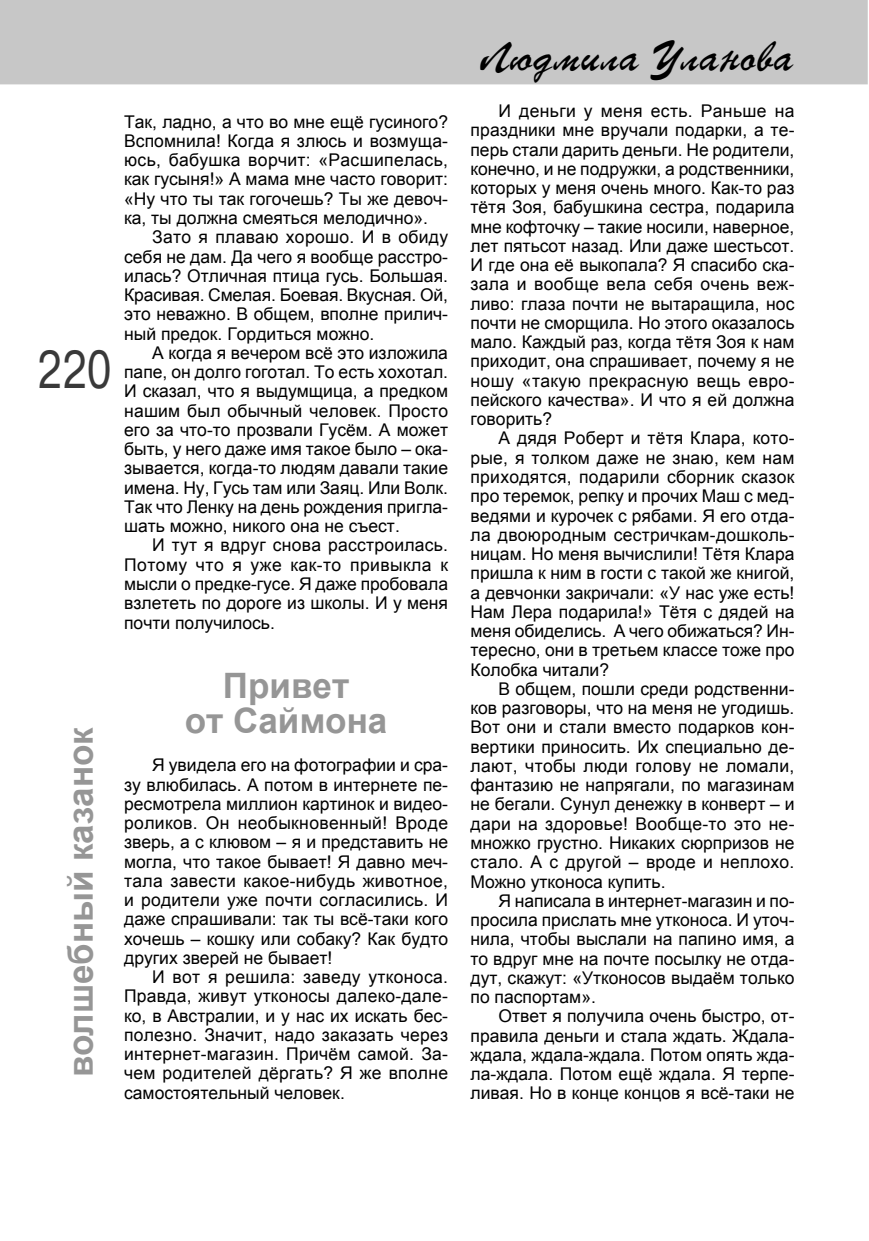
<style>
.page{position:relative;width:869px;height:1241px;background:#fff}
.page>*{position:absolute;margin:0;border:0;box-sizing:border-box;transform-origin:0 0}
.t1{font:49px "TT Arial";color:#393939;scale:.8 1}
.t2{font:42px "TT Parsec";color:#000}
.t3{font:700 35px/35px "Arial";color:#969696;text-align:center}
.t4{font:17.5px/19.2px "Arial";color:#000;text-align:justify}
</style>
<div class="page">
<div style="left:0;top:0;width:867px;height:84px;background:#c7c7c7"></div>
<h1 class="t1" style="left:37px;top:342px;width:95px">220</h1>
<p class="t4" style="left:124px;top:112px;width:325px">Так, ладно, а что во мне ещё гусиного?<br>Вспомнила! Когда я злюсь и возмуща&shy;юсь, бабушка ворчит: «Расшипелась, как гусыня!» А мама мне часто говорит: «Ну что ты так гогочешь? Ты же девоч&shy;ка, ты должна смеяться мелодично».</p>
<p class="t4" style="left:124px;top:227px;width:325px;text-indent:28px">Зато я плаваю хорошо. И в обиду себя не дам. Да чего я вообще расстро&shy;илась? Отличная птица гусь. Большая.<br>Красивая. Смелая. Боевая. Вкусная. Ой, это неважно. В общем, вполне прилич&shy;ный предок. Гордиться можно.</p>
<p class="t4" style="left:124px;top:343px;width:325px;text-indent:28px">А когда я вечером всё это изложила папе, он долго гоготал. То есть хохотал.<br>И сказал, что я выдумщица, а предком нашим был обычный человек. Просто его за что-то прозвали Гусём. А может быть, у него даже имя такое было – ока&shy;зывается, когда-то людям давали такие имена. Ну, Гусь там или Заяц. Или Волк.<br>Так что Ленку на день рождения пригла&shy;шать можно, никого она не съест.</p>
<p class="t4" style="left:124px;top:535px;width:325px;text-indent:28px">И тут я вдруг снова расстроилась.<br>Потому что я уже как-то привыкла к мысли о предке-гусе. Я даже пробовала взлететь по дороге из школы. И у меня почти получилось.</p>
<h3 class="t3" style="left:63px;top:1076px;width:351px;rotate:-90deg">волшебный казанок</h3>
<h3 class="t3" style="left:185px;top:668px;width:204px">Привет<br>от Саймона</h3>
<p class="t4" style="left:124px;top:755px;width:325px;text-indent:28px">Я увидела его на фотографии и сра&shy;зу влюбилась. А потом в интернете пе&shy;ресмотрела миллион картинок и видео&shy;роликов. Он необыкновенный! Вроде зверь, а с клювом – я и представить не могла, что такое бывает! Я давно меч&shy;тала завести какое-нибудь животное, и родители уже почти согласились. И даже спрашивали: так ты всё-таки кого хочешь – кошку или собаку? Как будто других зверей не бывает!</p>
<p class="t4" style="left:124px;top:967px;width:325px;text-indent:28px">И вот я решила: заведу утконоса.<br>Правда, живут утконосы далеко-дале&shy;ко, в Австралии, и у нас их искать бес&shy;полезно. Значит, надо заказать через интернет-магазин. Причём самой. За&shy;чем родителей дёргать? Я же вполне самостоятельный человек.</p>
<h2 class="t2" style="left:479px;top:31px;width:316px">Людмила Уланова</h2>
<p class="t4" style="left:470px;top:101px;width:325px;text-indent:28px">И деньги у меня есть. Раньше на праздники мне вручали подарки, а те&shy;перь стали дарить деньги. Не родители, конечно, и не подружки, а родственники, которых у меня очень много. Как-то раз тётя Зоя, бабушкина сестра, подарила мне кофточку – такие носили, наверное, лет пятьсот назад. Или даже шестьсот.<br>И где она её выкопала? Я спасибо ска&shy;зала и вообще вела себя очень веж&shy;ливо: глаза почти не вытаращила, нос почти не сморщила. Но этого оказалось мало. Каждый раз, когда тётя Зоя к нам приходит, она спрашивает, почему я не ношу «такую прекрасную вещь евро&shy;пейского качества». И что я ей должна говорить?</p>
<p class="t4" style="left:470px;top:428px;width:325px;text-indent:28px">А дядя Роберт и тётя Клара, кото&shy;рые, я толком даже не знаю, кем нам приходятся, подарили сборник сказок про теремок, репку и прочих Маш с мед&shy;ведями и курочек с рябами. Я его отда&shy;ла двоюродным сестричкам-дошколь&shy;ницам. Но меня вычислили! Тётя Клара пришла к ним в гости с такой же книгой, а девчонки закричали: «У нас уже есть!<br>Нам Лера подарила!» Тётя с дядей на меня обиделись. А чего обижаться? Ин&shy;тересно, они в третьем классе тоже про Колобка читали?</p>
<p class="t4" style="left:470px;top:679px;width:325px;text-indent:28px">В общем, пошли среди родственни&shy;ков разговоры, что на меня не угодишь.<br>Вот они и стали вместо подарков кон&shy;вертики приносить. Их специально де&shy;лают, чтобы люди голову не ломали, фантазию не напрягали, по магазинам не бегали. Сунул денежку в конверт – и дари на здоровье! Вообще-то это не&shy;множко грустно. Никаких сюрпризов не стало. А с другой – вроде и неплохо.<br>Можно утконоса купить.</p>
<p class="t4" style="left:470px;top:890px;width:325px;text-indent:28px">Я написала в интернет-магазин и по&shy;просила прислать мне утконоса. И уточ&shy;нила, чтобы выслали на папино имя, а то вдруг мне на почте посылку не отда&shy;дут, скажут: «Утконосов выдаём только по паспортам».</p>
<p class="t4" style="left:470px;top:1006px;width:325px;text-indent:28px">Ответ я получила очень быстро, от&shy;правила деньги и стала ждать. Ждала&shy;ждала, ждала-ждала. Потом опять жда&shy;ла-ждала. Потом ещё ждала. Я терпе&shy;ливая. Но в конце концов я всё-таки не</p>
</div>
